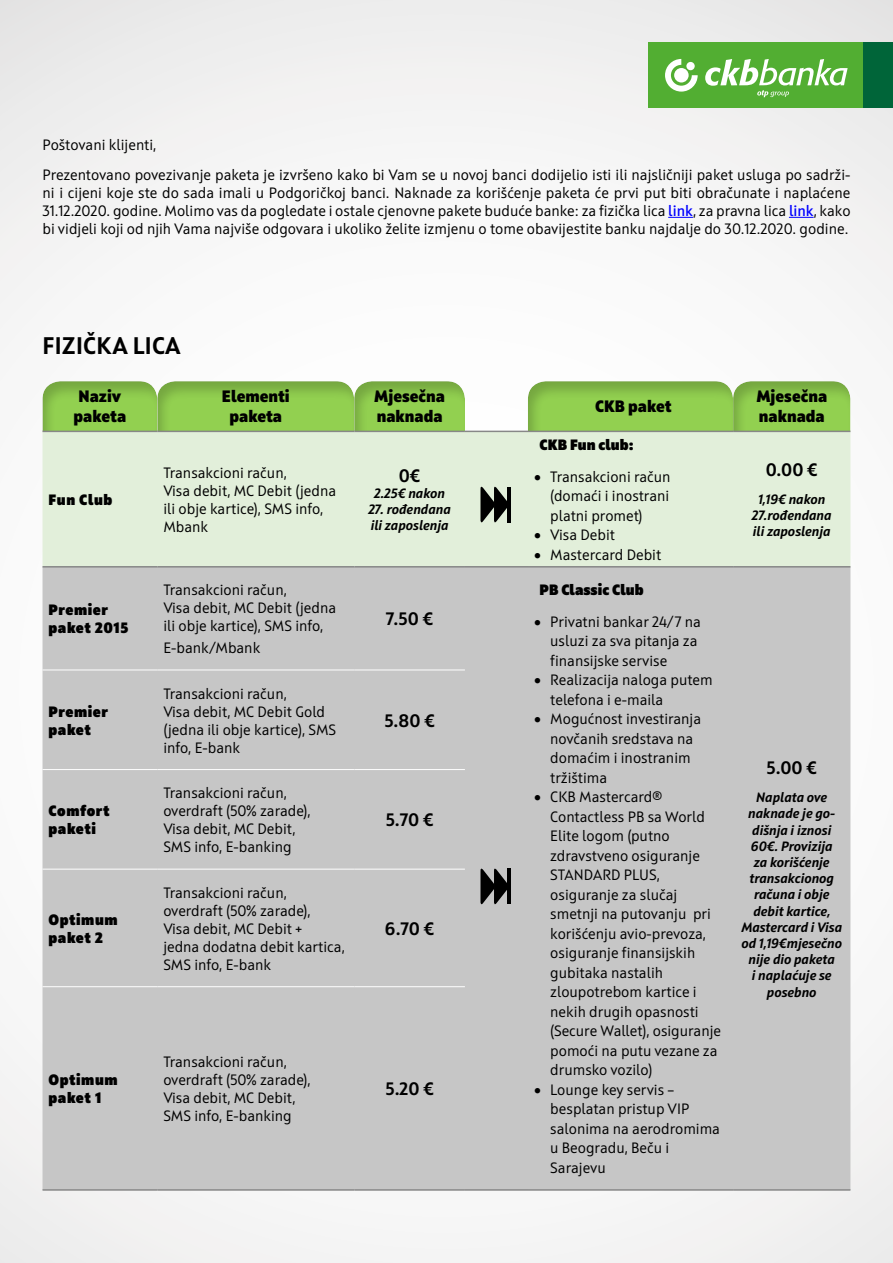
<style>
.page{position:relative;width:893px;height:1263px;background:#f5f5f5}
.page>*{position:absolute;margin:0;border:0;box-sizing:border-box;transform-origin:0 0}
.t1{font:700 24px "Squad";letter-spacing:.01em;color:#000}
.t2{font:700 18px "Squad";color:#000}
.t3{font:800 16.5px/19.8px "Squad";color:#000;text-align:center}
.t4{font:15px/19.5px "Squad";color:#000}
.t5{font:900 15px/18px "Squad";letter-spacing:.04em;color:#000}
.t6{font:900 15px "Squad";color:#000}
.t7{font:italic 700 13.5px/16.2px "Squad";color:#000;text-align:center}
.s1{font-weight:600;color:#00f}
</style>
<div class="page">
<div style="left:648px;top:43px;width:215px;height:65px;background:#52ae32"></div>
<div style="left:863px;top:43px;width:30px;height:65px;background:#006539"></div>
<svg style="left:665px;top:59px;width:33px;height:33px"></svg>
<div style="left:674px;top:68px;width:15px;height:14px;background:#fff;border-radius:50%"></div>
<div style="left:686px;top:62px;width:9px;height:8px;background:#fff;border-radius:50%"></div>
<svg style="left:705px;top:59px;width:143px;height:38px"></svg>
<div style="left:145px;top:371px;width:223px;height:63px;background:#fcfcfc"></div>
<svg style="left:43px;top:381px;width:298px;height:50px;background:#8ec850"></svg>
<div style="left:341px;top:371px;width:138px;height:63px;background:#000;opacity:.2"></div>
<div style="left:515px;top:371px;width:232px;height:63px;background:#fdfdfd"></div>
<svg style="left:528px;top:381px;width:192px;height:50px;background:#8dc74f"></svg>
<div style="left:720px;top:371px;width:144px;height:63px;background:#000;opacity:.2"></div>
<div style="left:43px;top:432px;width:807px;height:134px;background:#e2efda"></div>
<div style="left:465px;top:431px;width:63px;height:136px;background:#e2efda"></div>
<div style="left:43px;top:567px;width:807px;height:622px;background:#c6c6c6"></div>
<div style="left:465px;top:567px;width:63px;height:623px;background:#c6c6c6"></div>
<hr style="left:43px;top:670px;width:114px;height:1px;background:#fff">
<hr style="left:157px;top:670px;width:197px;height:1px;background:#fff">
<hr style="left:354px;top:670px;width:111px;height:1px;background:#fff">
<hr style="left:43px;top:769px;width:114px;height:1px;background:#fff">
<hr style="left:157px;top:769px;width:197px;height:1px;background:#fff">
<hr style="left:354px;top:769px;width:111px;height:1px;background:#fff">
<hr style="left:43px;top:869px;width:114px;height:1px;background:#fff">
<hr style="left:157px;top:869px;width:197px;height:1px;background:#fff">
<hr style="left:354px;top:869px;width:111px;height:1px;background:#fff">
<hr style="left:43px;top:986px;width:114px;height:1px;background:#fff">
<hr style="left:157px;top:986px;width:197px;height:1px;background:#fff">
<hr style="left:354px;top:986px;width:111px;height:1px;background:#fff">
<hr style="left:43px;top:431px;width:114px;height:1px;background:#878787">
<hr style="left:157px;top:431px;width:197px;height:1px;background:#878787">
<hr style="left:354px;top:431px;width:111px;height:1px;background:#878787">
<hr style="left:465px;top:431px;width:63px;height:1px;background:#878787">
<hr style="left:528px;top:431px;width:205px;height:1px;background:#878787">
<hr style="left:733px;top:431px;width:117px;height:1px;background:#878787">
<hr style="left:43px;top:566px;width:114px;height:1px;background:#878787">
<hr style="left:157px;top:566px;width:197px;height:1px;background:#878787">
<hr style="left:354px;top:566px;width:111px;height:1px;background:#878787">
<hr style="left:465px;top:566px;width:63px;height:1px;background:#878787">
<hr style="left:528px;top:566px;width:205px;height:1px;background:#878787">
<hr style="left:733px;top:566px;width:117px;height:1px;background:#878787">
<hr style="left:465px;top:1189px;width:63px;height:2px;background:#878787">
<hr style="left:528px;top:1189px;width:205px;height:2px;background:#878787">
<hr style="left:733px;top:1189px;width:117px;height:2px;background:#878787">
<hr style="left:43px;top:1189px;width:114px;height:2px;background:#878787">
<hr style="left:157px;top:1189px;width:197px;height:2px;background:#878787">
<hr style="left:354px;top:1189px;width:111px;height:2px;background:#878787">
<svg style="left:480px;top:486px;width:31px;height:37px"></svg>
<svg style="left:480px;top:868px;width:31px;height:37px"></svg>
<svg style="left:668px;top:217px;width:25px;height:1px"></svg>
<svg style="left:789px;top:217px;width:25px;height:1px"></svg>
<p class="t4" style="left:43px;top:130px;width:809px;line-height:30px">Poštovani klijenti,<br>Prezentovano povezivanje paketa je izvršeno kako bi Vam se u novoj banci dodijelio isti ili najsličniji paket usluga po sadrži-</p>
<p class="t4" style="left:43px;top:184px;width:809px;line-height:18px;text-align:justify">ni i cijeni koje ste do sada imali u Podgoričkoj banci. Naknade za korišćenje paketa će prvi put biti obračunate i naplaćene 31.12.2020. godine. Molimo vas da pogledate i ostale cjenovne pakete buduće banke: za fizička lica <span class="s1">link</span>, za pravna lica <span class="s1">link</span>, kako bi vidjeli koji od njih Vama najviše odgovara i ukoliko želite izmjenu o tome obavijestite banku najdalje do 30.12.2020. godine.</p>
<h1 class="t1" style="left:43px;top:331px;width:140px">FIZIČKA LICA</h1>
<p class="t3" style="left:74px;top:387px;width:54px">Naziv paketa</p>
<p class="t3" style="left:222px;top:387px;width:69px">Elementi paketa</p>
<p class="t3" style="left:374px;top:387px;width:72px;text-align:left">Mjesečna naknada</p>
<p class="t3" style="left:595px;top:396px;width:78px">CKB paket</p>
<p class="t3" style="left:756px;top:387px;width:72px;text-align:left">Mjesečna naknada</p>
<p class="t5" style="left:49px;top:490px;width:65px">Fun Club</p>
<p class="t5" style="left:49px;top:601px;width:81px">Premier paket 2015</p>
<p class="t5" style="left:49px;top:702px;width:61px">Premier paket</p>
<p class="t5" style="left:49px;top:802px;width:63px">Comfort paketi</p>
<p class="t5" style="left:49px;top:910px;width:71px">Optimum paket 2</p>
<p class="t5" style="left:49px;top:1071px;width:71px">Optimum paket 1</p>
<p class="t4" style="left:163px;top:464px;width:174px;line-height:18px">Transakcioni račun,<br>Visa debit, MC Debit (jedna ili obje kartice), SMS info,<br>Mbank</p>
<p class="t2" style="left:399px;top:464px;width:23px">0€</p>
<p class="t7" style="left:374px;top:485px;width:72px">2.25€ nakon</p>
<p class="t7" style="left:368px;top:501px;width:84px;text-align:left">27. rođendana ili zaposlenja</p>
<p class="t4" style="left:163px;top:581px;width:174px;line-height:18px">Transakcioni račun,<br>Visa debit, MC Debit (jedna ili obje kartice), SMS info,</p>
<p class="t4" style="left:163px;top:638px;width:98px">E-bank/Mbank</p>
<p class="t4" style="left:163px;top:684px;width:174px;line-height:18px">Transakcioni račun,<br>Visa debit, MC Debit Gold (jedna ili obje kartice), SMS info, E-bank</p>
<p class="t4" style="left:163px;top:784px;width:149px;line-height:18px">Transakcioni račun, overdraft (50% zarade),<br>Visa debit, MC Debit,<br>SMS info, E-banking</p>
<p class="t4" style="left:163px;top:883px;width:183px;line-height:18px">Transakcioni račun, overdraft (50% zarade),<br>Visa debit, MC Debit +<br>jedna dodatna debit kartica,<br>SMS info, E-bank</p>
<p class="t4" style="left:163px;top:1053px;width:149px;line-height:18px">Transakcioni račun, overdraft (50% zarade),<br>Visa debit, MC Debit,<br>SMS info, E-banking</p>
<p class="t2" style="left:386px;top:607px;width:49px">7.50 €</p>
<p class="t2" style="left:384px;top:709px;width:52px">5.80 €</p>
<p class="t2" style="left:386px;top:808px;width:49px">5.70 €</p>
<p class="t2" style="left:385px;top:917px;width:51px">6.70 €</p>
<p class="t2" style="left:385px;top:1077px;width:50px">5.20 €</p>
<p class="t6" style="left:540px;top:435px;width:95px">CKB Fun club:</p>
<p class="t4" style="left:550px;top:467px;width:122px;text-align:justify;text-indent:-16px">• Transakcioni račun (domaći i inostrani platni promet)</p>
<p class="t4" style="left:534px;top:525px;width:83px">• Visa Debit</p>
<p class="t4" style="left:534px;top:545px;width:129px">• Mastercard Debit</p>
<p class="t6" style="left:540px;top:580px;width:105px">PB Classic Club</p>
<p class="t4" style="left:550px;top:612px;width:152px;text-indent:-16px">• Privatni bankar 24/7 na usluzi za sva pitanja za finansijske servise</p>
<p class="t4" style="left:550px;top:670px;width:164px;text-indent:-16px">• Realizacija naloga putem telefona i e-maila</p>
<p class="t4" style="left:550px;top:709px;width:152px;text-indent:-16px">• Mogućnost investiranja novčanih sredstava na domaćim i inostranim tržištima</p>
<p class="t4" style="left:550px;top:787px;width:172px;text-indent:-16px">• CKB Mastercard®<br>Contactless PB sa World<br>Elite logom (putno zdravstveno osiguranje<br>STANDARD PLUS, osiguranje za slučaj smetnji na putovanju pri korišćenju avio-prevoza, osiguranje finansijskih gubitaka nastalih zloupotrebom kartice i nekih drugih opasnosti (Secure Wallet), osiguranje pomoći na putu vezane za drumsko vozilo)</p>
<p class="t4" style="left:550px;top:1080px;width:171px;text-indent:-16px">• Lounge key servis – besplatan pristup VIP salonima na aerodromima u Beogradu, Beču i<br>Sarajevu</p>
<p class="t2" style="left:766px;top:458px;width:54px">0.00 €</p>
<p class="t7" style="left:752px;top:491px;width:81px">1,19€ nakon<br>27.rođendana ili zaposlenja</p>
<p class="t2" style="left:766px;top:756px;width:52px">5.00 €</p>
<p class="t7" style="left:741px;top:789px;width:102px">Naplata ove naknade je go&shy;dišnja i iznosi<br>60€. Provizija<br>za korišćenje transakcionog računa i obje debit kartice,<br>Mastercard i Visa od 1,19€mjesečno nije dio paketa<br>i naplaćuje se posebno</p>
</div>
